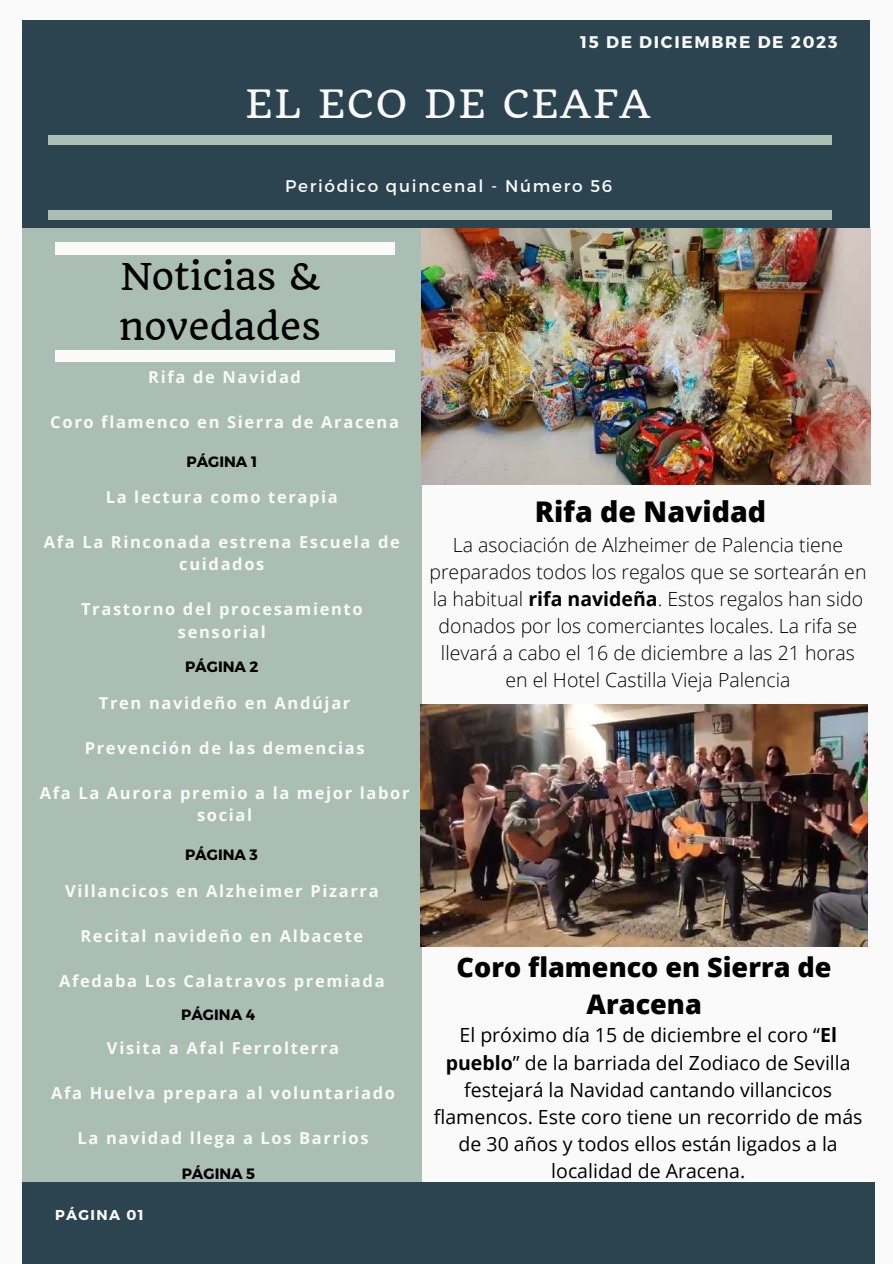
<style>
.page{position:relative;width:893px;height:1264px;background:#fff}
.page>*{position:absolute;margin:0;border:0;box-sizing:border-box;transform-origin:0 0}
.t1{font:38.1px "Quando";letter-spacing:.05em;color:#fafafa}
.t2{font:36px/49.5px "Quando";color:#000}
.t3{font:800 28.5px "Open Sans";color:#000}
.t4{font:800 27px/37.2px "Open Sans";color:#000;text-align:center}
.t5{font:300 19.5px/27px "Open Sans";color:#000;text-align:center}
.t6{font:19.5px/27px "Open Sans";color:#000;text-align:center}
.t7{font:16.8px "Montserrat";letter-spacing:.1em;color:#fafafa}
.t8{font:700 16.8px "Montserrat";letter-spacing:.1em;color:#fafafa}
.t9{font:700 16.5px/22.5px "Open Sans";letter-spacing:.1em;color:#fafafa;text-align:center}
.t10{font:700 15px "Montserrat";color:#000}
.t11{font:700 14.25px "Montserrat";letter-spacing:.1em;color:#fafafa}
.s1{font-weight:700}
</style>
<div class="page">
<div style="left:0;top:0;width:892px;height:1263px;background:#fafafa"></div>
<div style="left:22px;top:20px;width:848px;height:380px;background:#2c4450"></div>
<div style="left:23px;top:228px;width:398px;height:1035px;background:#aabeb3"></div>
<div style="left:48px;top:135px;width:783px;height:9px;background:#aabeb3"></div>
<div style="left:48px;top:210px;width:783px;height:9px;background:#aabeb3"></div>
<div style="left:55px;top:243px;width:339px;height:11px;background:#fafafa"></div>
<div style="left:55px;top:350px;width:339px;height:11px;background:#fafafa"></div>
<img style="left:421px;top:228px;width:449px;height:257px">
<img style="left:421px;top:704px;width:446px;height:242px">
<div style="left:23px;top:1182px;width:851px;height:81px;background:#2c4450"></div>
<p class="t8" style="left:580px;top:31px;width:259px">15 DE DICIEMBRE DE 2023</p>
<h1 class="t1" style="left:246px;top:80px;width:406px">EL ECO DE CEAFA</h1>
<p class="t7" style="left:285px;top:175px;width:329px">Periódico quincenal - Número 56</p>
<h2 class="t2" style="left:119px;top:252px;width:204px">Noticias &amp; novedades</h2>
<p class="t9" style="left:148px;top:365px;width:154px">Rifa de Navidad</p>
<p class="t9" style="left:50px;top:410px;width:350px">Coro flamenco en Sierra de Aracena</p>
<p class="t10" style="left:186px;top:451px;width:72px">PÁGINA 1</p>
<p class="t9" style="left:106px;top:485px;width:233px">La lectura como terapia</p>
<p class="t9" style="left:44px;top:530px;width:357px">Afa La Rinconada estrena Escuela de cuidados</p>
<p class="t9" style="left:81px;top:597px;width:283px">Trastorno del procesamiento sensorial</p>
<p class="t10" style="left:185px;top:656px;width:75px">PÁGINA 2</p>
<p class="t9" style="left:99px;top:691px;width:253px">Tren navideño en Andújar</p>
<p class="t9" style="left:85px;top:736px;width:281px">Prevención de las demencias</p>
<p class="t9" style="left:40px;top:781px;width:371px">Afa La Aurora premio a la mejor labor social</p>
<p class="t10" style="left:185px;top:844px;width:74px">PÁGINA 3</p>
<p class="t9" style="left:65px;top:879px;width:315px">Villancicos en Alzheimer Pizarra</p>
<p class="t9" style="left:80px;top:924px;width:284px">Recital navideño en Albacete</p>
<p class="t9" style="left:59px;top:969px;width:327px">Afedaba Los Calatravos premiada</p>
<p class="t10" style="left:181px;top:1005px;width:75px">PÁGINA 4</p>
<p class="t9" style="left:107px;top:1036px;width:234px">Visita a Afal Ferrolterra</p>
<p class="t9" style="left:51px;top:1081px;width:345px">Afa Huelva prepara al voluntariado</p>
<p class="t9" style="left:78px;top:1126px;width:292px">La navidad llega a Los Barrios</p>
<p class="t10" style="left:182px;top:1164px;width:75px">PÁGINA 5</p>
<p class="t11" style="left:55px;top:1205px;width:90px">PÁGINA 01</p>
<h3 class="t3" style="left:534px;top:491px;width:233px">Rifa de Navidad</h3>
<p class="t5" style="left:429px;top:530px;width:438px">La asociación de Alzheimer de Palencia tiene preparados todos los regalos que se sortearán en la habitual <span class="s1">rifa navideña</span>. Estos regalos han sido donados por los comerciantes locales. La rifa se llevará a cabo el 16 de diciembre a las 21 horas en el Hotel Castilla Vieja Palencia</p>
<h3 class="t4" style="left:456px;top:947px;width:376px">Coro flamenco en Sierra de<br>Aracena</h3>
<p class="t6" style="left:434px;top:1021px;width:430px">El próximo día 15 de diciembre el coro “<span class="s1">El pueblo</span>” de la barriada del Zodiaco de Sevilla festejará la Navidad cantando villancicos flamencos. Este coro tiene un recorrido de más de 30 años y todos ellos están ligados a la localidad de Aracena.</p>
</div>
